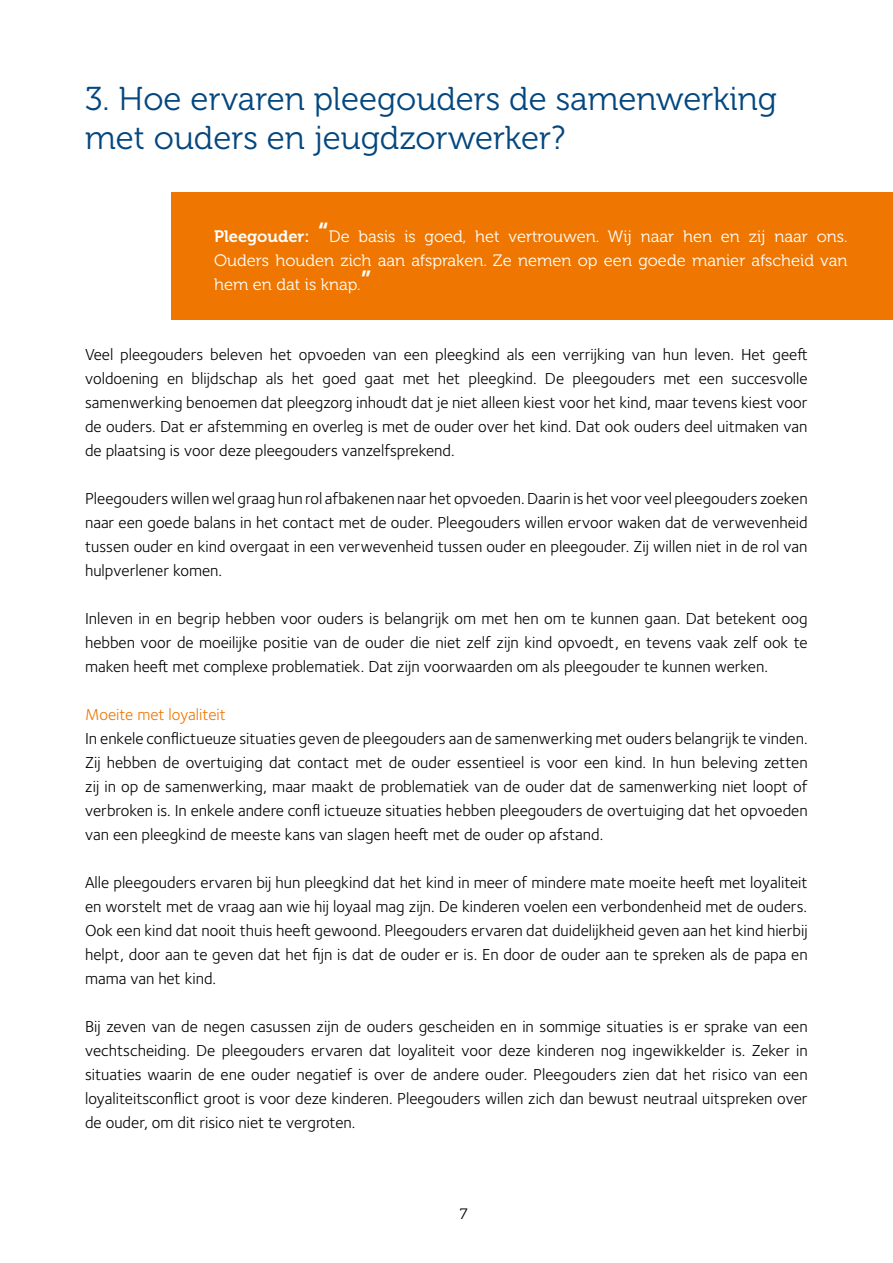
<style>
.page{position:relative;width:893px;height:1263px;background:#fff}
.page>*{position:absolute;margin:0;border:0;box-sizing:border-box;transform-origin:0 0}
.t1{font:33px/39.6px "Museo 300";color:#04477f}
.t2{font:16.5px/24px "Foundry Sterling";color:#000;text-align:justify}
.t3{font:16.5px/24px "Museo 300";color:#fff;text-align:justify}
.t4{font:16.5px "Foundry Sterling";color:#ee7601}
.t5{font:15px "Museo 300";color:#000}
.s1{font-family:"Museo 700"}
.s2{font-family:"Museo 700";font-size:27px}
</style>
<div class="page">
<div style="left:171px;top:192px;width:722px;height:127px;background:#ee7601"></div>
<h1 class="t1" style="left:85px;top:79px;width:693px">3. Hoe ervaren pleegouders de samenwerking met ouders en jeugdzorwerker?</h1>
<p class="t3" style="left:214px;top:224px;width:635px"><span class="s1">Pleegouder:</span> <span class="s2">“</span>De basis is goed, het vertrouwen. Wij naar hen en zij naar ons.<br>Ouders houden zich aan afspraken. Ze nemen op een goede manier afscheid van hem en dat is knap.<span class="s2">”</span></p>
<p class="t2" style="left:85px;top:343px;width:724px">Veel pleegouders beleven het opvoeden van een pleegkind als een verrijking van hun leven. Het geeft voldoening en blijdschap als het goed gaat met het pleegkind. De pleegouders met een succesvolle samenwerking benoemen dat pleegzorg inhoudt dat je niet alleen kiest voor het kind, maar tevens kiest voor de ouders. Dat er afstemming en overleg is met de ouder over het kind. Dat ook ouders deel uitmaken van de plaatsing is voor deze pleegouders vanzelfsprekend.</p>
<p class="t2" style="left:85px;top:487px;width:724px">Pleegouders willen wel graag hun rol afbakenen naar het opvoeden. Daarin is het voor veel pleegouders zoeken naar een goede balans in het contact met de ouder. Pleegouders willen ervoor waken dat de verwevenheid tussen ouder en kind overgaat in een verwevenheid tussen ouder en pleegouder. Zij willen niet in de rol van hulpverlener komen.</p>
<p class="t2" style="left:85px;top:607px;width:724px">Inleven in en begrip hebben voor ouders is belangrijk om met hen om te kunnen gaan. Dat betekent oog hebben voor de moeilijke positie van de ouder die niet zelf zijn kind opvoedt, en tevens vaak zelf ook te maken heeft met complexe problematiek. Dat zijn voorwaarden om als pleegouder te kunnen werken.</p>
<p class="t4" style="left:85px;top:705px;width:142px">Moeite met loyaliteit</p>
<p class="t2" style="left:85px;top:727px;width:724px">In enkele conflictueuze situaties geven de pleegouders aan de samenwerking met ouders belangrijk te vinden.<br>Zij hebben de overtuiging dat contact met de ouder essentieel is voor een kind. In hun beleving zetten zij in op de samenwerking, maar maakt de problematiek van de ouder dat de samenwerking niet loopt of verbroken is. In enkele andere confl ictueuze situaties hebben pleegouders de overtuiging dat het opvoeden van een pleegkind de meeste kans van slagen heeft met de ouder op afstand.</p>
<p class="t2" style="left:85px;top:871px;width:724px">Alle pleegouders ervaren bij hun pleegkind dat het kind in meer of mindere mate moeite heeft met loyaliteit en worstelt met de vraag aan wie hij loyaal mag zijn. De kinderen voelen een verbondenheid met de ouders.<br>Ook een kind dat nooit thuis heeft gewoond. Pleegouders ervaren dat duidelijkheid geven aan het kind hierbij helpt, door aan te geven dat het fijn is dat de ouder er is. En door de ouder aan te spreken als de papa en mama van het kind.</p>
<p class="t2" style="left:85px;top:1015px;width:724px">Bij zeven van de negen casussen zijn de ouders gescheiden en in sommige situaties is er sprake van een vechtscheiding. De pleegouders ervaren dat loyaliteit voor deze kinderen nog ingewikkelder is. Zeker in situaties waarin de ene ouder negatief is over de andere ouder. Pleegouders zien dat het risico van een loyaliteitsconflict groot is voor deze kinderen. Pleegouders willen zich dan bewust neutraal uitspreken over de ouder, om dit risico niet te vergroten.</p>
<p class="t5" style="left:460px;top:1206px;width:9px">7</p>
</div>
